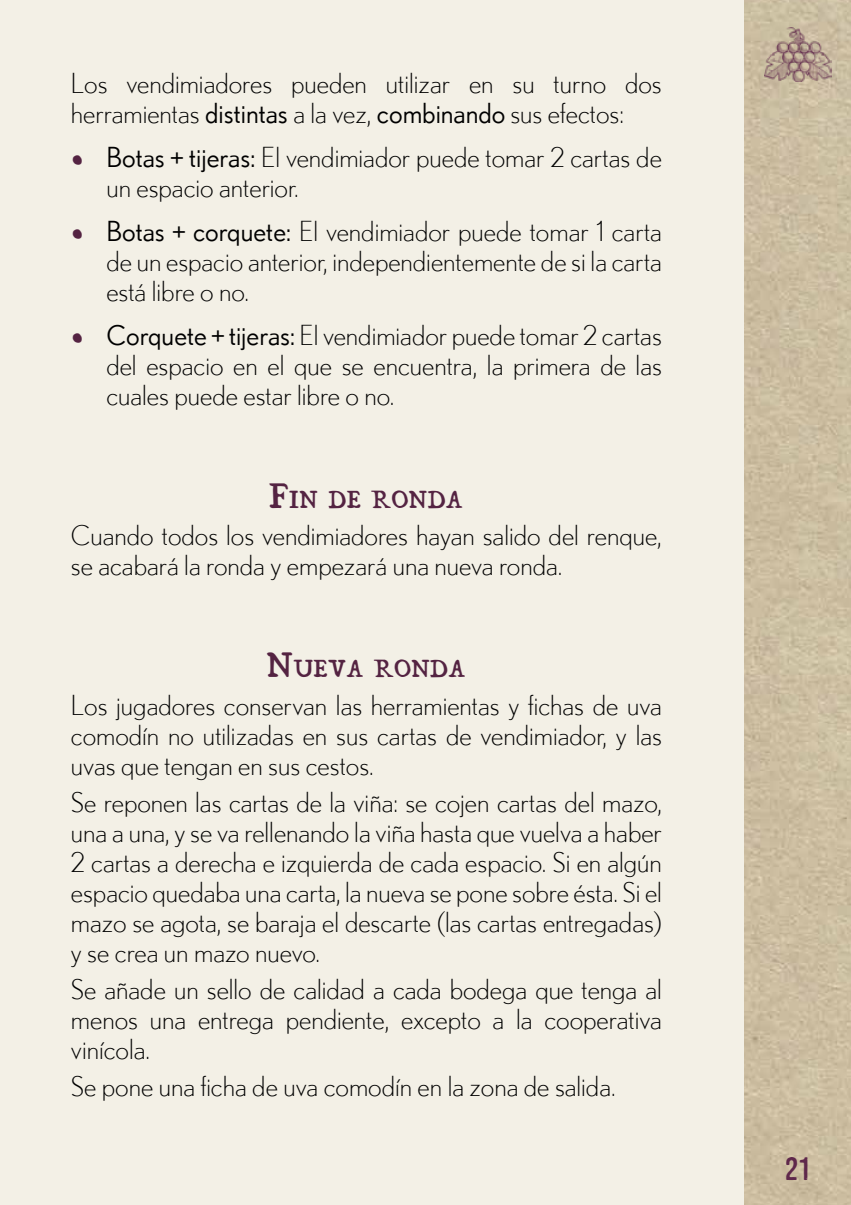
<style>
.page{position:relative;width:851px;height:1205px;background:#fff}
.page>*{position:absolute;margin:0;border:0;box-sizing:border-box;transform-origin:0 0}
.t1{font:32.5px "Mocha Mattari";color:#5f284b}
.t2{font:300 27.5px/30px "Nobel";color:#000;text-align:justify}
.t3{font:700 21.5px "River Liffey";letter-spacing:.015em;color:#542342}
.s1{font-weight:400}
.s2{font-family:"River Liffey";font-weight:700;font-size:30.75px;color:#542342}
.s3{font-size:30.75px}
</style>
<div class="page">
<div style="left:0;top:0;width:850px;height:1205px;background:#f3f0e6"></div>
<img style="left:744px;top:0;width:106px;height:1205px">
<img style="left:764px;top:27px;width:67px;height:54px">
<p class="t2" style="left:71px;top:68px;width:592px">Los vendimiadores pueden utilizar en su turno dos herramientas <span class="s1">distintas</span> a la vez, <span class="s1">combinando</span> sus efectos:</p>
<p class="t2" style="left:106px;top:142px;width:557px;text-indent:-35px"><span class="s2">•</span> <span class="s1">Botas + tijeras:</span> El vendimiador puede tomar 2 cartas de un espacio anterior.</p>
<p class="t2" style="left:106px;top:216px;width:557px;text-indent:-35px"><span class="s2">•</span> <span class="s1">Botas + corquete:</span> El vendimiador puede tomar 1 carta de un espacio anterior, independientemente de si la carta está libre o no.</p>
<p class="t2" style="left:106px;top:320px;width:557px;text-indent:-35px"><span class="s2">•</span> <span class="s1">Corquete + tijeras:</span> El vendimiador puede tomar 2 cartas del espacio en el que se encuentra, la primera de las cuales puede estar libre o no.</p>
<p class="t3" style="left:269px;top:488px;width:195px"><span class="s3">F</span>IN DE RONDA</p>
<p class="t2" style="left:71px;top:520px;width:592px">Cuando todos los vendimiadores hayan salido del renque, se acabará la ronda y empezará una nueva ronda.</p>
<p class="t3" style="left:267px;top:657px;width:200px"><span class="s3">N</span>UEVA RONDA</p>
<p class="t2" style="left:71px;top:689px;width:592px">Los jugadores conservan las herramientas y fichas de uva comodín no utilizadas en sus cartas de vendimiador, y las uvas que tengan en sus cestos.</p>
<p class="t2" style="left:71px;top:786px;width:592px">Se reponen las cartas de la viña: se cojen cartas del mazo, una a una, y se va rellenando la viña hasta que vuelva a haber 2 cartas a derecha e izquierda de cada espacio. Si en algún espacio quedaba una carta, la nueva se pone sobre ésta. Si el mazo se agota, se baraja el descarte (las cartas entregadas) y se crea un mazo nuevo.</p>
<p class="t2" style="left:71px;top:974px;width:592px">Se añade un sello de calidad a cada bodega que tenga al menos una entrega pendiente, excepto a la cooperativa vinícola.</p>
<p class="t2" style="left:71px;top:1071px;width:546px">Se pone una ficha de uva comodín en la zona de salida.</p>
<p class="t1" style="left:785px;top:1151px;width:27px">21</p>
</div>
